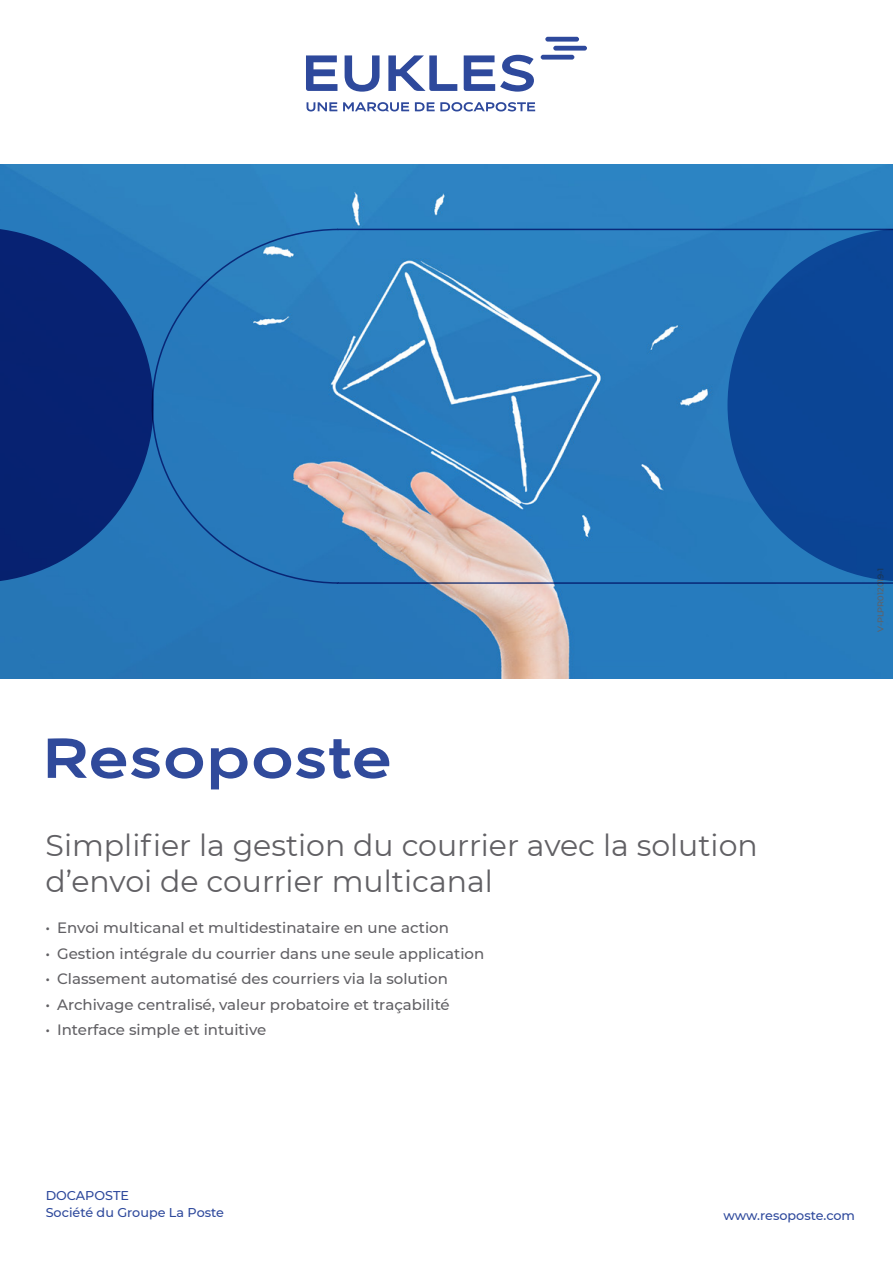
<style>
.page{position:relative;width:893px;height:1263px;background:#fff}
.page>*{position:absolute;margin:0;border:0;box-sizing:border-box;transform-origin:0 0}
.t1{font:30px/36px "Montserrat";color:#616064}
.t2{font:500 15px "Montserrat";color:#616064}
.t3{font:500 12.75px "Montserrat";color:#2e499c}
.t4{font:500 8.25px "Montserrat";letter-spacing:-.005em;color:#616064}
</style>
<div class="page">
<img style="left:0;top:164px;width:893px;height:515px">
<svg style="left:0;top:227px;width:154px;height:356px;background:#0e3682"></svg>
<svg style="left:151px;top:228px;width:742px;height:356px;background:#3378b7"></svg>
<svg style="left:48px;top:738px;width:112px;height:40px"></svg>
<svg style="left:166px;top:747px;width:37px;height:31px"></svg>
<svg style="left:211px;top:747px;width:37px;height:42px"></svg>
<svg style="left:254px;top:739px;width:135px;height:39px"></svg>
<div style="left:541px;top:55px;width:33px;height:5px;background:#2e499c;border-radius:2px"></div>
<div style="left:553px;top:46px;width:34px;height:5px;background:#2e499c;border-radius:2px"></div>
<div style="left:545px;top:37px;width:34px;height:5px;background:#2e499c;border-radius:2px"></div>
<svg style="left:307px;top:102px;width:30px;height:9px"></svg>
<svg style="left:343px;top:102px;width:66px;height:9px"></svg>
<svg style="left:415px;top:102px;width:120px;height:9px"></svg>
<svg style="left:306px;top:55px;width:31px;height:36px"></svg>
<svg style="left:345px;top:55px;width:35px;height:37px"></svg>
<svg style="left:388px;top:55px;width:69px;height:36px"></svg>
<svg style="left:464px;top:55px;width:70px;height:37px"></svg>
<p class="t4" style="left:875px;top:632px;width:66px;rotate:-90deg">V-PLPR012019-1</p>
<h1 class="t1" style="left:46px;top:826px;width:714px">Simplifier la gestion du courrier avec la solution d’envoi de courrier multicanal</h1>
<p class="t2" style="left:46px;top:918px;width:405px">• Envoi multicanal et multidestinataire en une action</p>
<p class="t2" style="left:46px;top:943px;width:440px">• Gestion intégrale du courrier dans une seule application</p>
<p class="t2" style="left:46px;top:969px;width:404px">• Classement automatisé des courriers via la solution</p>
<p class="t2" style="left:46px;top:994px;width:406px">• Archivage centralisé, valeur probatoire et traçabilité</p>
<p class="t2" style="left:46px;top:1020px;width:222px">• Interface simple et intuitive</p>
<p class="t3" style="left:46px;top:1187px;width:85px">DOCAPOSTE</p>
<p class="t3" style="left:46px;top:1203px;width:180px">Société du Groupe La Poste</p>
<p class="t3" style="left:723px;top:1207px;width:133px">www.resoposte.com</p>
</div>
